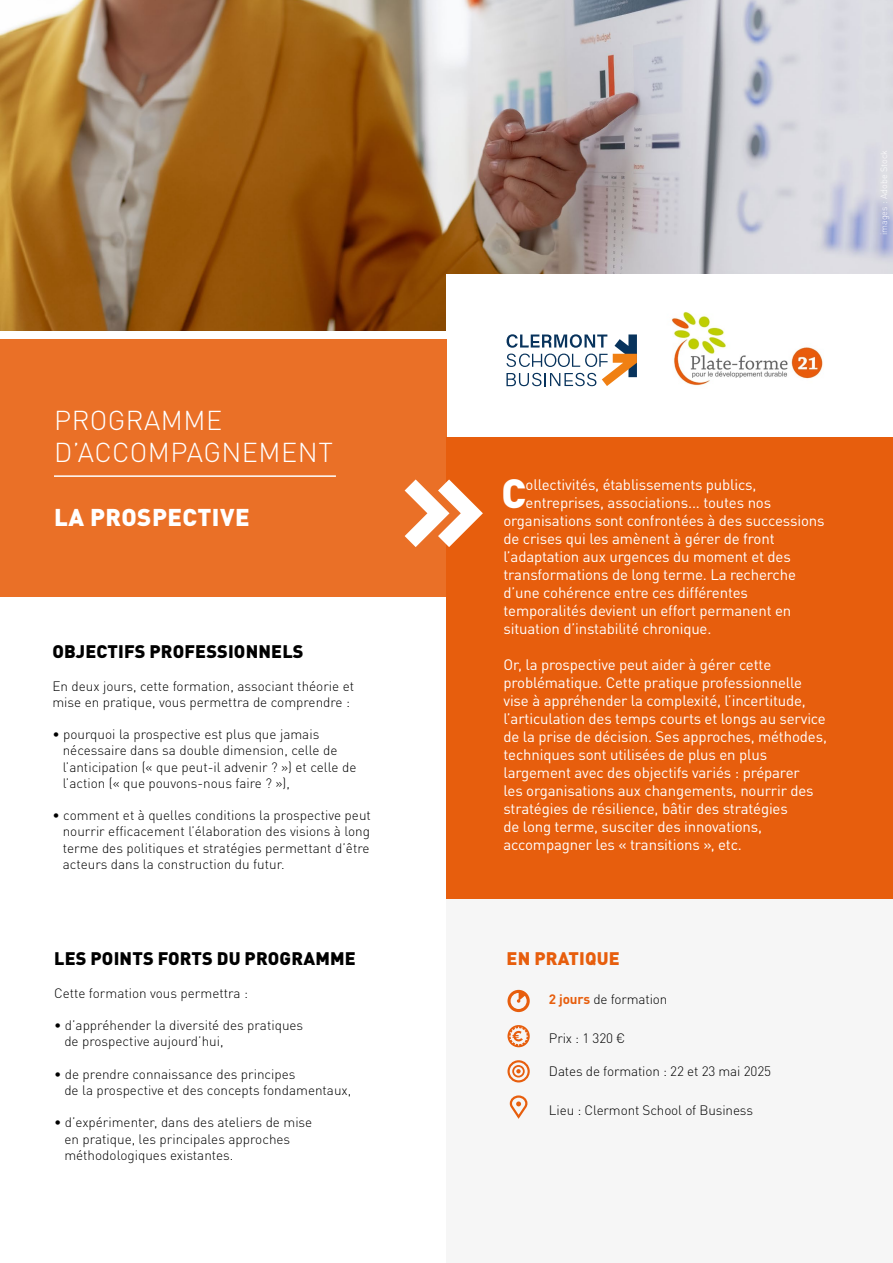
<style>
.page{position:relative;width:893px;height:1263px;background:#fff}
.page>*{position:absolute;margin:0;border:0;box-sizing:border-box;transform-origin:0 0}
.t1{font:900 40.35px "DIN Pro";color:#fff}
.t2{font:300 27px/32.4px "DIN Pro";letter-spacing:.02em;color:#fff}
.t3{font:900 24px "DIN Pro";letter-spacing:.02em;color:#fff}
.t4{font:900 18px "DIN Pro";letter-spacing:.01em;color:#000}
.t5{font:900 18px "DIN Pro";letter-spacing:.01em;color:#e75e0d}
.t6{font:15px/18px "DIN Pro";letter-spacing:-.01em;color:#fff}
.t7{font:300 13.5px/16.2px "DIN Pro";color:#000}
.s1{font-weight:700;color:#e75e0d}
</style>
<div class="page">
<img style="left:0;top:0;width:893px;height:331px">
<div style="left:446px;top:274px;width:447px;height:817px;background:#fff"></div>
<div style="left:446px;top:446px;width:447px;height:817px;background:#f6f6f6"></div>
<div style="left:0;top:339px;width:446px;height:258px;background:#ea7027"></div>
<div style="left:446px;top:437px;width:447px;height:461px;background:#e75e0d"></div>
<svg style="left:404px;top:479px;width:79px;height:68px"></svg>
<hr style="left:54px;top:475px;width:282px;height:2px;background:#fff">
<svg style="left:507px;top:1025px;width:23px;height:22px"></svg>
<svg style="left:507px;top:990px;width:23px;height:22px"></svg>
<div style="left:507px;top:1060px;width:23px;height:22px;border:2px solid #e75e0d;border-radius:50%"></div>
<div style="left:512px;top:1065px;width:13px;height:12px;border:2px solid #e75e0d;border-radius:50%"></div>
<svg style="left:516px;top:1069px;width:5px;height:4px"></svg>
<svg style="left:509px;top:1095px;width:19px;height:24px"></svg>
<img style="left:671px;top:311px;width:152px;height:75px">
<svg style="left:506px;top:334px;width:131px;height:52px"></svg>
<h2 class="t2" style="left:54px;top:402px;width:280px">PROGRAMME<br>D’ACCOMPAGNEMENT</h2>
<h3 class="t3" style="left:54px;top:497px;width:197px">LA PROSPECTIVE</h3>
<h3 class="t4" style="left:53px;top:636px;width:252px">OBJECTIFS PROFESSIONNELS</h3>
<p class="t7" style="left:52px;top:676px;width:303px">En deux jours, cette formation, associant théorie et mise en pratique, vous permettra de comprendre :</p>
<p class="t7" style="left:63px;top:725px;width:295px;text-indent:-10px">• pourquoi la prospective est plus que jamais nécessaire dans sa double dimension, celle de l’anticipation (« que peut-il advenir ? ») et celle de l’action (« que pouvons-nous faire ? »),</p>
<p class="t7" style="left:63px;top:806px;width:310px;text-align:justify;text-indent:-10px">• comment et à quelles conditions la prospective peut nourrir efficacement l’élaboration des visions à long terme des politiques et stratégies permettant d’être acteurs dans la construction du futur.</p>
<h3 class="t4" style="left:54px;top:943px;width:303px">LES POINTS FORTS DU PROGRAMME</h3>
<p class="t7" style="left:54px;top:984px;width:196px">Cette formation vous permettra :</p>
<p class="t7" style="left:64px;top:1016px;width:240px;text-indent:-10px">• d’appréhender la diversité des pratiques de prospective aujourd’hui,</p>
<p class="t7" style="left:64px;top:1065px;width:288px;text-indent:-10px">• de prendre connaissance des principes<br>de la prospective et des concepts fondamentaux,</p>
<p class="t7" style="left:64px;top:1113px;width:250px;text-indent:-10px">• d’expérimenter, dans des ateliers de mise en pratique, les principales approches méthodologiques existantes.</p>
<h1 class="t1" style="left:501px;top:459px;width:26px">C</h1>
<p class="t6" style="left:526px;top:474px;width:232px">ollectivités, établissements publics,</p>
<p class="t6" style="left:526px;top:492px;width:247px">entreprises, associations... toutes nos</p>
<p class="t6" style="left:503px;top:510px;width:323px">organisations sont confrontées à des successions</p>
<p class="t6" style="left:503px;top:528px;width:273px">de crises qui les amènent à gérer de front</p>
<p class="t6" style="left:503px;top:546px;width:289px">l’adaptation aux urgences du moment et des</p>
<p class="t6" style="left:503px;top:564px;width:294px">transformations de long terme. La recherche</p>
<p class="t6" style="left:503px;top:582px;width:246px">d’une cohérence entre ces différentes</p>
<p class="t6" style="left:503px;top:600px;width:289px">temporalités devient un effort permanent en</p>
<p class="t6" style="left:503px;top:618px;width:210px">situation d’instabilité chronique.</p>
<p class="t6" style="left:503px;top:654px;width:325px">Or, la prospective peut aider à gérer cette problématique. Cette pratique professionnelle vise à appréhender la complexité, l’incertitude, l’articulation des temps courts et longs au service de la prise de décision. Ses approches, méthodes, techniques sont utilisées de plus en plus largement avec des objectifs variés : préparer<br>les organisations aux changements, nourrir des stratégies de résilience, bâtir des stratégies<br>de long terme, susciter des innovations, accompagner les « transitions », etc.</p>
<h3 class="t5" style="left:507px;top:943px;width:115px">EN PRATIQUE</h3>
<p class="t7" style="left:549px;top:990px;width:120px"><span class="s1">2 jours</span> de formation</p>
<p class="t7" style="left:549px;top:1029px;width:78px">Prix : 1 320 €</p>
<p class="t7" style="left:549px;top:1062px;width:224px">Dates de formation : 22 et 23 mai 2025</p>
<p class="t7" style="left:549px;top:1100px;width:206px">Lieu : Clermont School of Business</p>
</div>
